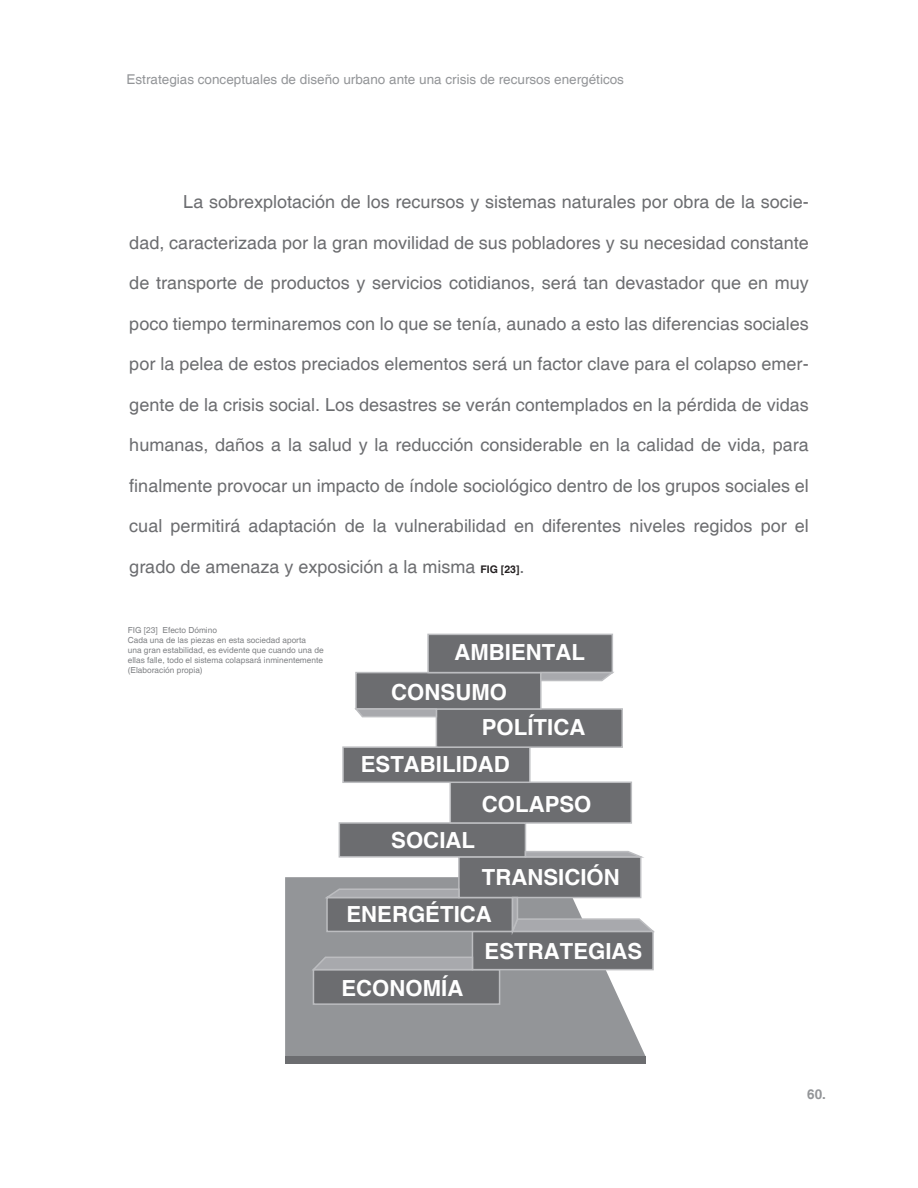
<style>
.page{position:relative;width:918px;height:1188px;background:#fff}
.page>*{position:absolute;margin:0;border:0;box-sizing:border-box;transform-origin:0 0}
.t1{font:700 22.2px "Helvetica";color:#fff}
.t2{font:18px "Helvetica";color:#6c6d70}
.t3{font:13.5px "Helvetica";color:#939598}
.t4{font:700 13.5px "Helvetica";color:#939598}
.t5{font:8.4px/10.1px "Helvetica";color:#808285}
.s1{font-weight:700;font-size:10.5px;color:#231f20}
</style>
<div class="page">
<svg style="left:285px;top:877px;width:361px;height:180px;background:#989a9d"></svg>
<div style="left:313px;top:969px;width:187px;height:36px;background:#6c6d70;border:2px solid #bcbdc0"></div>
<div style="left:472px;top:931px;width:182px;height:39px;background:#6c6d70;border:2px solid #bcbdc0"></div>
<div style="left:326px;top:897px;width:187px;height:35px;background:#6c6d70;border:2px solid #bcbdc0"></div>
<div style="left:458px;top:856px;width:183px;height:42px;background:#6c6d70;border:2px solid #bcbdc0"></div>
<div style="left:339px;top:822px;width:187px;height:36px;background:#6c6d70;border:2px solid #bcbdc0"></div>
<div style="left:450px;top:782px;width:182px;height:42px;background:#6c6d70;border:2px solid #bcbdc0"></div>
<div style="left:342px;top:746px;width:189px;height:37px;background:#6c6d70;border:2px solid #bcbdc0"></div>
<div style="left:436px;top:708px;width:187px;height:40px;background:#6c6d70;border:2px solid #bcbdc0"></div>
<div style="left:355px;top:672px;width:187px;height:38px;background:#6c6d70;border:2px solid #bcbdc0"></div>
<div style="left:427px;top:634px;width:186px;height:39px;background:#6c6d70;border:2px solid #bcbdc0"></div>
<svg style="left:311px;top:956px;width:163px;height:16px;background:#a5a6a9"></svg>
<svg style="left:511px;top:896px;width:144px;height:37px"></svg>
<svg style="left:325px;top:888px;width:135px;height:12px;background:#a4a5a8"></svg>
<svg style="left:524px;top:850px;width:120px;height:8px"></svg>
<svg style="left:354px;top:707px;width:84px;height:11px"></svg>
<svg style="left:539px;top:671px;width:75px;height:11px"></svg>
<div style="left:285px;top:1057px;width:361px;height:7px;background:#6c6d70"></div>
<p class="t3" style="left:127px;top:72px;width:499px">Estrategias conceptuales de diseño urbano ante una crisis de recursos energéticos</p>
<p class="t2" style="left:183px;top:191px;width:627px">La sobrexplotación de los recursos y sistemas naturales por obra de la socie-</p>
<p class="t2" style="left:129px;top:232px;width:681px">dad, caracterizada por la gran movilidad de sus pobladores y su necesidad constante</p>
<p class="t2" style="left:129px;top:272px;width:681px">de transporte de productos y servicios cotidianos, será tan devastador que en muy</p>
<p class="t2" style="left:129px;top:313px;width:681px">poco tiempo terminaremos con lo que se tenía, aunado a esto las diferencias sociales</p>
<p class="t2" style="left:129px;top:353px;width:681px">por la pelea de estos preciados elementos será un factor clave para el colapso emer-</p>
<p class="t2" style="left:129px;top:394px;width:681px">gente de la crisis social. Los desastres se verán contemplados en la pérdida de vidas</p>
<p class="t2" style="left:129px;top:434px;width:681px">humanas, daños a la salud y la reducción considerable en la calidad de vida, para</p>
<p class="t2" style="left:129px;top:475px;width:681px">finalmente provocar un impacto de índole sociológico dentro de los grupos sociales el</p>
<p class="t2" style="left:129px;top:515px;width:681px">cual permitirá adaptación de la vulnerabilidad en diferentes niveles regidos por el</p>
<p class="t2" style="left:129px;top:556px;width:397px">grado de amenaza y exposición a la misma <span class="s1">FIG [23]</span>.</p>
<p class="t5" style="left:128px;top:625px;width:197px">FIG [23] Efecto Dómino<br>Cada una de las piezas en esta sociedad aporta<br>una gran estabilidad, es evidente que cuando una de ellas falle, todo el sistema colapsará inminentemente (Elaboración propia)</p>
<p class="t1" style="left:454px;top:638px;width:132px">AMBIENTAL</p>
<p class="t1" style="left:391px;top:678px;width:117px">CONSUMO</p>
<p class="t1" style="left:482px;top:714px;width:105px">POLÍTICA</p>
<p class="t1" style="left:361px;top:750px;width:151px">ESTABILIDAD</p>
<p class="t1" style="left:391px;top:826px;width:85px">SOCIAL</p>
<p class="t1" style="left:482px;top:790px;width:111px">COLAPSO</p>
<p class="t1" style="left:482px;top:864px;width:140px">TRANSICIÓN</p>
<p class="t1" style="left:346px;top:900px;width:147px">ENERGÉTICA</p>
<p class="t1" style="left:341px;top:975px;width:124px">ECONOMÍA</p>
<p class="t1" style="left:485px;top:938px;width:159px">ESTRATEGIAS</p>
<p class="t4" style="left:807px;top:1086px;width:20px">60.</p>
</div>
